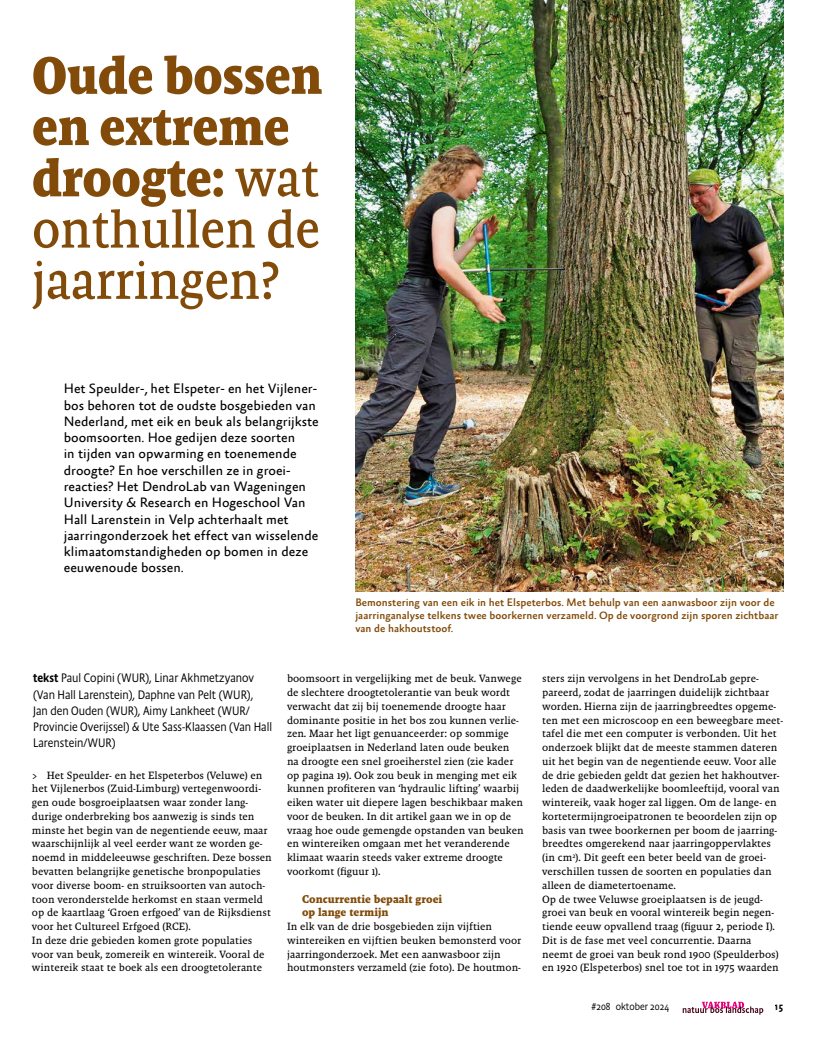
<style>
.page{position:relative;width:815px;height:1046px;background:#fff}
.page>*{position:absolute;margin:0;border:0;box-sizing:border-box;transform-origin:0 0}
.t1{font:700 53.75px/51.2px "Absara Headline Pro";letter-spacing:-.01em;color:#824b09}
.t2{font:13.75px/16.2px "Absara Sans Offc Pro";color:#000}
.t3{font:300 12.5px/16.2px "Absara Sans Headline Pro";color:#000}
.t4{font:700 11.5px/13.8px "Malaga OT";color:#824b09}
.t5{font:500 11px/13.1px "Absara Sans Offc Pro";color:#824b09}
.t6{font:10.75px/13.8px "Malaga OT";color:#000}
.t7{font:300 10.38px "Absara Sans Headline Pro";color:#000}
.t8{font:500 10.38px "Absara Sans Headline Pro";color:#000}
.s1{font-weight:400}
.s2{font-weight:500}
</style>
<div class="page">
<img style="left:355px;top:0;width:428px;height:591px">
<svg style="left:683px;top:1001px;width:80px;height:13px"></svg>
<h1 class="t1" style="left:32px;top:50px;width:292px">Oude bossen en extreme droogte: <span class="s1">wat onthullen de jaarringen?</span></h1>
<p class="t2" style="left:64px;top:381px;width:257px">Het Speulder-, het Elspeter- en het Vijlener&shy;bos behoren tot de oudste bosgebieden van Nederland, met eik en beuk als belangrijkste boomsoorten. Hoe gedijen deze soorten<br>in tijden van opwarming en toenemende droogte? En hoe verschillen ze in groei&shy;reacties? Het DendroLab van Wageningen University &amp; Research en Hogeschool Van Hall Larenstein in Velp achterhaalt met jaarringonderzoek het effect van wisselende klimaatomstandigheden op bomen in deze eeuwenoude bossen.</p>
<p class="t5" style="left:355px;top:596px;width:425px">Bemonstering van een eik in het Elspeterbos. Met behulp van een aanwasboor zijn voor de jaarringanalyse telkens twee boorkernen verzameld. Op de voorgrond zijn sporen zichtbaar van de hakhoutstoof.</p>
<p class="t3" style="left:33px;top:670px;width:241px"><span class="s2">tekst</span> Paul Copini (WUR), Linar Akhmetzyanov (Van Hall Larenstein), Daphne van Pelt (WUR),<br>Jan den Ouden (WUR), Aimy Lankheet (WUR/ Provincie Overijssel) &amp; Ute Sass-Klaassen (Van Hall Larenstein/WUR)</p>
<p class="t6" style="left:32px;top:768px;width:241px">&gt; Het Speulder- en het Elspeterbos (Veluwe) en het Vijlenerbos (Zuid-Limburg) vertegenwoordi&shy;gen oude bosgroeiplaatsen waar zonder lang&shy;durige onderbreking bos aanwezig is sinds ten minste het begin van de negentiende eeuw, maar waarschijnlijk al veel eerder want ze worden ge&shy;noemd in middeleeuwse geschriften. Deze bossen bevatten belangrijke genetische bronpopulaties voor diverse boom- en struiksoorten van autoch&shy;toon veronderstelde herkomst en staan vermeld op de kaartlaag ‘Groen erfgoed’ van de Rijksdienst voor het Cultureel Erfgoed (RCE).<br>In deze drie gebieden komen grote populaties voor van beuk, zomereik en wintereik. Vooral de wintereik staat te boek als een droogtetolerante</p>
<p class="t6" style="left:287px;top:671px;width:238px">boomsoort in vergelijking met de beuk. Vanwege de slechtere droogtetolerantie van beuk wordt verwacht dat zij bij toenemende droogte haar dominante positie in het bos zou kunnen verlie&shy;zen. Maar het ligt genuanceerder: op sommige groeiplaatsen in Nederland laten oude beuken na droogte een snel groeiherstel zien (zie kader op pagina 19). Ook zou beuk in menging met eik kunnen profiteren van ‘hydraulic lifting’ waarbij eiken water uit diepere lagen beschikbaar maken voor de beuken. In dit artikel gaan we in op de vraag hoe oude gemengde opstanden van beuken en wintereiken omgaan met het veranderende klimaat waarin steeds vaker extreme droogte voorkomt (figuur 1).</p>
<p class="t4" style="left:302px;top:891px;width:142px">Concurrentie bepaalt groei op lange termijn</p>
<p class="t6" style="left:287px;top:919px;width:236px">In elk van de drie bosgebieden zijn vijftien wintereiken en vijftien beuken bemonsterd voor jaarringonderzoek. Met een aanwasboor zijn houtmonsters verzameld (zie foto). De houtmon-</p>
<p class="t6" style="left:542px;top:671px;width:242px">sters zijn vervolgens in het DendroLab gepre&shy;pareerd, zodat de jaarringen duidelijk zichtbaar worden. Hierna zijn de jaarringbreedtes opgeme&shy;ten met een microscoop en een beweegbare meet&shy;tafel die met een computer is verbonden. Uit het onderzoek blijkt dat de meeste stammen dateren uit het begin van de negentiende eeuw. Voor alle de drie gebieden geldt dat gezien het hakhoutver&shy;leden de daadwerkelijke boomleeftijd, vooral van wintereik, vaak hoger zal liggen. Om de lange- en kortetermijngroeipatronen te beoordelen zijn op basis van twee boorkernen per boom de jaarring&shy;breedtes omgerekend naar jaarringoppervlaktes (in cm<sup>2</sup>). Dit geeft een beter beeld van de groei&shy;verschillen tussen de soorten en populaties dan alleen de diametertoename.<br>Op de twee Veluwse groeiplaatsen is de jeugd&shy;groei van beuk en vooral wintereik begin negen&shy;tiende eeuw opvallend traag (figuur 2, periode I).<br>Dit is de fase met veel concurrentie. Daarna neemt de groei van beuk rond 1900 (Speulderbos) en 1920 (Elspeterbos) snel toe tot in 1975 waarden</p>
<p class="t7" style="left:592px;top:999px;width:79px">#208 oktober 2024</p>
<p class="t8" style="left:775px;top:999px;width:10px">15</p>
</div>
